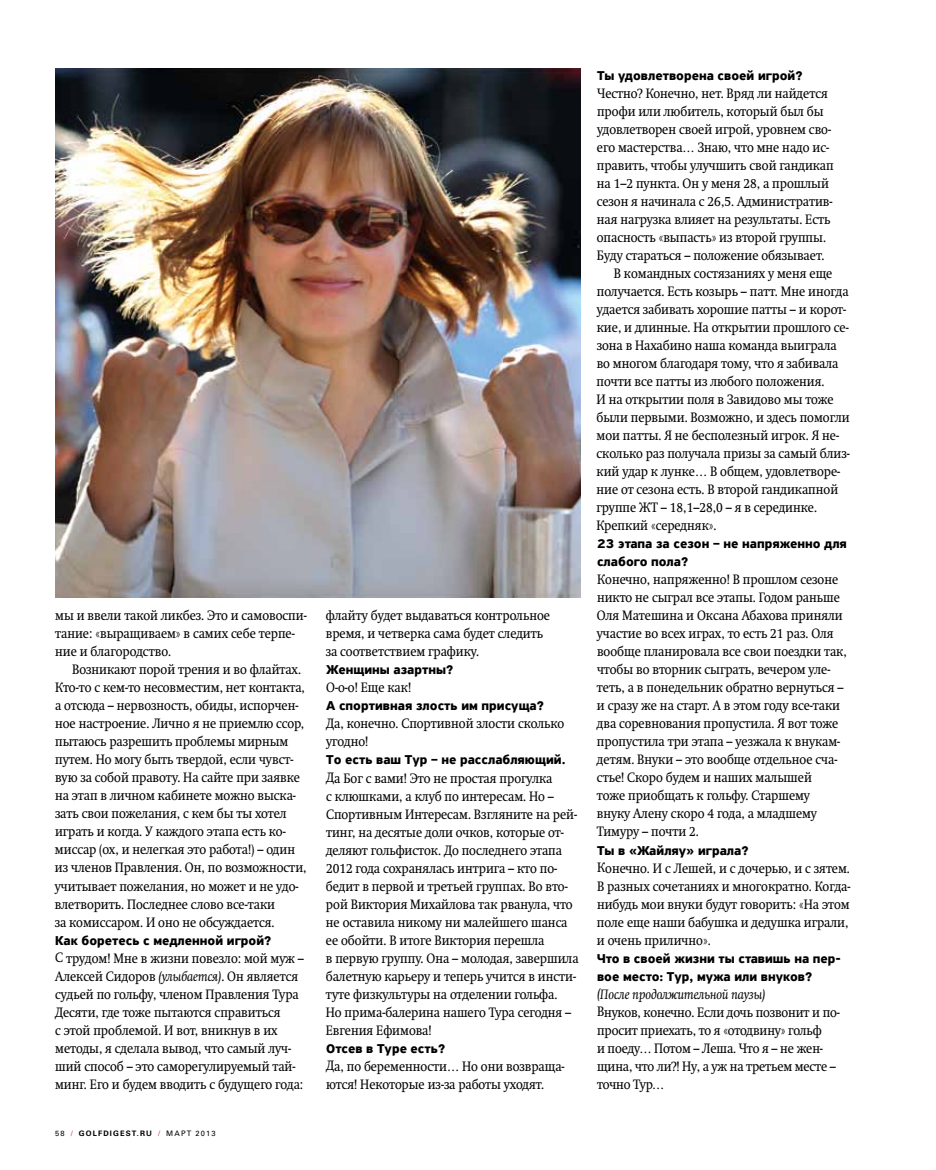
<style>
.page{position:relative;width:936px;height:1170px;background:#fff}
.page>*{position:absolute;margin:0;border:0;box-sizing:border-box;transform-origin:0 0}
.t1{font:13.5px/18px "Swift";color:#000;scale:.9 1}
.t2{font:700 13.5px/18px "PF Highway Sans Pro";color:#000}
.t3{font:italic 13.5px "Swift";color:#000;scale:.9 1}
.t4{font:700 7.5px "Univers C";letter-spacing:.15em;color:#000}
.s1{font-style:italic}
.s2{font-weight:400}
.s3{font-weight:400;color:#e41b21}
</style>
<div class="page">
<img style="left:55px;top:68px;width:525px;height:529px">
<p class="t1" style="left:55px;top:606px;width:281px">мы и ввели такой ликбез. Это и самовоспи&shy;тание: «выращиваем» в самих себе терпе&shy;ние и благородство.</p>
<p class="t1" style="left:55px;top:660px;width:281px;text-indent:17px">Возникают порой трения и во флайтах.<br>Кто-то с кем-то несовместим, нет контакта, а отсюда – нервозность, обиды, испорчен&shy;ное настроение. Лично я не приемлю ссор, пытаюсь разрешить проблемы мирным путем. Но могу быть твердой, если чувст&shy;вую за собой правоту. На сайте при заявке на этап в личном кабинете можно выска&shy;зать свои пожелания, с кем бы ты хотел играть и когда. У каждого этапа есть ко&shy;миссар (ох, и нелегкая это работа!) – один из членов Правления. Он, по возможности, учитывает пожелания, но может и не удо&shy;влетворить. Последнее слово все-таки<br>за комиссаром. И оно не обсуждается.</p>
<p class="t2" style="left:55px;top:931px;width:217px">Как боретесь с медленной игрой?</p>
<p class="t1" style="left:55px;top:948px;width:278px">С трудом! Мне в жизни повезло: мой муж – Алексей Сидоров <span class="s1">(улыбается)</span>. Он является судьей по гольфу, членом Правления Тура Десяти, где тоже пытаются справиться<br>с этой проблемой. И вот, вникнув в их методы, я сделала вывод, что самый луч&shy;ший способ – это саморегулируемый тай&shy;минг. Его и будем вводить с будущего года:</p>
<p class="t4" style="left:55px;top:1128px;width:162px"><span class="s2">58</span> <span class="s3">/</span> GOLFDIGEST.ru <span class="s3">/</span> <span class="s2">март 2013</span></p>
<p class="t1" style="left:326px;top:606px;width:250px">флайту будет выдаваться контрольное время, и четверка сама будет следить за соответствием графику.</p>
<p class="t2" style="left:326px;top:661px;width:129px">Женщины азартны?</p>
<p class="t1" style="left:326px;top:678px;width:96px">О-о-о! Еще как!</p>
<p class="t2" style="left:326px;top:697px;width:219px">А спортивная злость им присуща?</p>
<p class="t1" style="left:326px;top:714px;width:266px">Да, конечно. Спортивной злости сколько угодно!</p>
<p class="t2" style="left:326px;top:751px;width:241px">То есть ваш Тур – не расслабляющий.</p>
<p class="t1" style="left:326px;top:768px;width:282px">Да Бог с вами! Это не простая прогулка<br>с клюшками, а клуб по интересам. Но – Спортивным Интересам. Взгляните на рей&shy;тинг, на десятые доли очков, которые от&shy;деляют гольфисток. До последнего этапа 2012 года сохранялась интрига – кто по&shy;бедит в первой и третьей группах. Во вто&shy;рой Виктория Михайлова так рванула, что не оставила никому ни малейшего шанса ее обойти. В итоге Виктория перешла<br>в первую группу. Она – молодая, завершила балетную карьеру и теперь учится в инсти&shy;туте физкультуры на отделении гольфа.<br>Но прима-балерина нашего Тура сегодня – Евгения Ефимова!</p>
<p class="t2" style="left:326px;top:1039px;width:120px">Отсев в Туре есть?</p>
<p class="t1" style="left:326px;top:1056px;width:266px">Да, по беременности… Но они возвраща&shy;ются! Некоторые из-за работы уходят.</p>
<p class="t2" style="left:597px;top:67px;width:207px">Ты удовлетворена своей игрой?</p>
<p class="t1" style="left:597px;top:84px;width:258px">Честно? Конечно, нет. Вряд ли найдется</p>
<p class="t1" style="left:597px;top:102px;width:253px">профи или любитель, который был бы</p>
<p class="t1" style="left:597px;top:120px;width:261px">удовлетворен своей игрой, уровнем сво-</p>
<p class="t1" style="left:597px;top:138px;width:259px">его мастерства… Знаю, что мне надо ис-</p>
<p class="t1" style="left:597px;top:156px;width:264px">править, чтобы улучшить свой гандикап</p>
<p class="t1" style="left:597px;top:174px;width:259px">на 1–2 пункта. Он у меня 28, а прошлый</p>
<p class="t1" style="left:597px;top:192px;width:263px">сезон я начинала с 26,5. Административ-</p>
<p class="t1" style="left:597px;top:210px;width:261px">ная нагрузка влияет на результаты. Есть</p>
<p class="t1" style="left:596px;top:228px;width:256px">опасность «выпасть» из второй группы.</p>
<p class="t1" style="left:596px;top:246px;width:254px">Буду стараться – положение обязывает.</p>
<p class="t1" style="left:613px;top:264px;width:244px">В командных состязаниях у меня еще</p>
<p class="t1" style="left:596px;top:282px;width:281px">получается. Есть козырь – патт. Мне иногда</p>
<p class="t1" style="left:596px;top:300px;width:279px">удается забивать хорошие патты – и корот-</p>
<p class="t1" style="left:596px;top:318px;width:281px">кие, и длинные. На открытии прошлого се-</p>
<p class="t1" style="left:596px;top:336px;width:268px">зона в Нахабино наша команда выиграла</p>
<p class="t1" style="left:596px;top:354px;width:270px">во многом благодаря тому, что я забивала</p>
<p class="t1" style="left:596px;top:372px;width:255px">почти все патты из любого положения.</p>
<p class="t1" style="left:596px;top:390px;width:265px">И на открытии поля в Завидово мы тоже</p>
<p class="t1" style="left:596px;top:408px;width:282px">были первыми. Возможно, и здесь помогли</p>
<p class="t1" style="left:596px;top:426px;width:271px">мои патты. Я не бесполезный игрок. Я не-</p>
<p class="t1" style="left:596px;top:444px;width:283px">сколько раз получала призы за самый близ-</p>
<p class="t1" style="left:596px;top:462px;width:272px">кий удар к лунке… В общем, удовлетворе-</p>
<p class="t1" style="left:596px;top:480px;width:270px">ние от сезона есть. В второй гандикапной</p>
<p class="t1" style="left:596px;top:498px;width:247px">группе ЖТ – 18,1–28,0 – я в серединке.</p>
<p class="t1" style="left:596px;top:516px;width:135px">Крепкий «середняк».</p>
<p class="t2" style="left:597px;top:535px;width:251px">23 этапа за сезон – не напряженно для слабого пола?</p>
<p class="t1" style="left:596px;top:570px;width:279px">Конечно, напряженно! В прошлом сезоне никто не сыграл все этапы. Годом раньше Оля Матешина и Оксана Абахова приняли участие во всех играх, то есть 21 раз. Оля вообще планировала все свои поездки так, чтобы во вторник сыграть, вечером уле&shy;теть, а в понедельник обратно вернуться – и сразу же на старт. А в этом году все-таки два соревнования пропустила. Я вот тоже пропустила три этапа – уезжала к внукам&shy;детям. Внуки – это вообще отдельное сча&shy;стье! Скоро будем и наших малышей<br>тоже приобщать к гольфу. Старшему<br>внуку Алену скоро 4 года, а младшему Тимуру – почти 2.</p>
<p class="t2" style="left:597px;top:841px;width:153px">Ты в «Жайляу» играла?</p>
<p class="t1" style="left:597px;top:858px;width:283px">Конечно. И с Лешей, и с дочерью, и с зятем.<br>В разных сочетаниях и многократно. Когда&shy;нибудь мои внуки будут говорить: «На этом поле еще наши бабушка и дедушка играли, и очень прилично».</p>
<p class="t2" style="left:597px;top:949px;width:245px">Что в своей жизни ты ставишь на пер&shy;вое место: Тур, мужа или внуков?</p>
<p class="t3" style="left:597px;top:986px;width:188px">(После продолжительной паузы)</p>
<p class="t1" style="left:597px;top:1002px;width:271px">Внуков, конечно. Если дочь позвонит и по&shy;просит приехать, то я «отодвину» гольф<br>и поеду… Потом – Леша. Что я – не жен&shy;щина, что ли?! Ну, а уж на третьем месте – точно Тур…</p>
</div>
